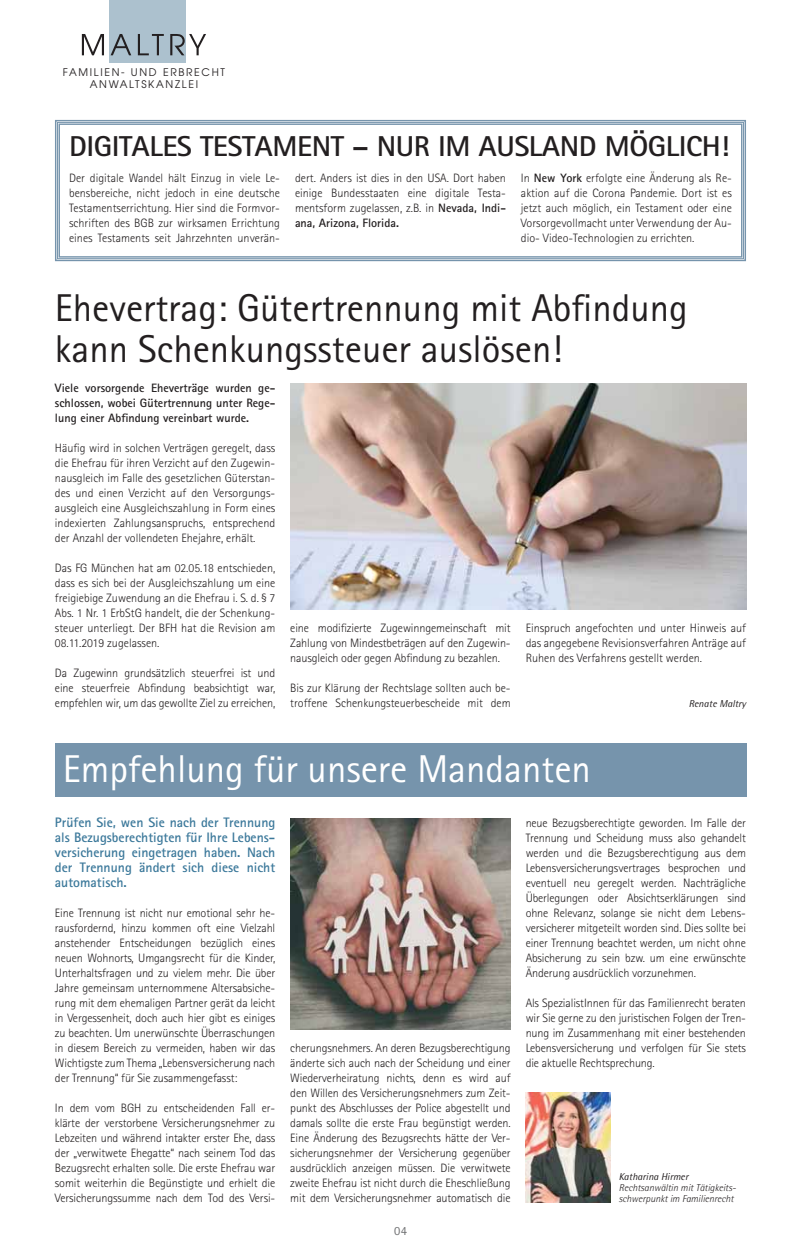
<style>
.page{position:relative;width:801px;height:1255px;background:#fff}
.page>*{position:absolute;margin:0;border:0;box-sizing:border-box;transform-origin:0 0}
.t1{font:38.75px/41.2px "Rotis Sans Serif";color:#231f20}
.t2{font:38.75px "Rotis Sans Serif";color:#fff}
.t3{font:700 28.75px "Rotis Sans Serif";letter-spacing:-.015em;color:#231f20;scale:1.05 1}
.t4{font:700 13.75px/15px "Rotis Sans Serif";color:#3b789a;text-align:justify}
.t5{font:12.5px "Rotis Sans Serif";color:#6d6e70}
.t6{font:300 12.12px/15px "Rotis Sans Serif";color:#231f20;text-align:justify}
.t7{font:700 12.12px/15px "Rotis Sans Serif";color:#231f20;text-align:justify}
.t8{font:10.5px/12.6px "Avant Garde";letter-spacing:.16em;color:#231f20;text-align:center}
.t9{font:italic 300 10px/11.2px "AT Rotis Semi Sans";color:#231f20}
.t10{font:italic 10px "AT Rotis Semi Sans";color:#231f20}
.s1{font-weight:700}
</style>
<div class="page">
<img style="left:290px;top:819px;width:221px;height:210px">
<img style="left:525px;top:1092px;width:85px;height:110px">
<div style="left:55px;top:743px;width:692px;height:54px;background:#7694ac"></div>
<img style="left:290px;top:384px;width:456px;height:225px">
<svg style="left:55px;top:119px;width:691px;height:143px"></svg>
<div style="left:57px;top:122px;width:687px;height:137px;border:1px solid #7694ac"></div>
<div style="left:59px;top:123px;width:683px;height:134px;border:1px solid #7694ac"></div>
<div style="left:110px;top:0;width:76px;height:62px;background:#acc1ce"></div>
<svg style="left:82px;top:34px;width:22px;height:21px"></svg>
<svg style="left:111px;top:34px;width:20px;height:21px"></svg>
<svg style="left:138px;top:34px;width:26px;height:21px"></svg>
<svg style="left:170px;top:34px;width:36px;height:21px"></svg>
<p class="t8" style="left:63px;top:67px;width:164px">FAMILIEN- UND ERBRECHT<br>ANWALTSKANZLEI</p>
<h2 class="t3" style="left:69px;top:136px;width:630px">DIGITALES TESTAMENT – NUR IM AUSLAND MÖGLICH!</h2>
<p class="t6" style="left:69px;top:171px;width:212px">Der digitale Wandel hält Einzug in viele Le&shy;bensbereiche, nicht jedoch in eine deutsche Testamentserrichtung. Hier sind die Formvor&shy;schriften des BGB zur wirksamen Errichtung eines Testaments seit Jahrzehnten unverän-</p>
<p class="t6" style="left:295px;top:171px;width:212px">dert. Anders ist dies in den USA. Dort haben einige Bundesstaaten eine digitale Testa&shy;mentsform zugelassen, z.B. in <span class="s1">Nevada, Indi&shy;ana, Arizona, Florida.</span></p>
<p class="t6" style="left:521px;top:171px;width:212px">In <span class="s1">New York</span> erfolgte eine Änderung als Re&shy;aktion auf die Corona Pandemie. Dort ist es jetzt auch möglich, ein Testament oder eine Vorsorgevollmacht unter Verwendung der Au&shy;dio- Video-Technologien zu errichten.</p>
<h1 class="t1" style="left:55px;top:291px;width:634px">Ehevertrag: Gütertrennung mit Abfindung kann Schenkungssteuer auslösen!</h1>
<p class="t7" style="left:55px;top:381px;width:222px">Viele vorsorgende Eheverträge wurden ge&shy;schlossen, wobei Gütertrennung unter Rege&shy;lung einer Abfindung vereinbart wurde.</p>
<p class="t6" style="left:55px;top:441px;width:222px">Häufig wird in solchen Verträgen geregelt, dass die Ehefrau für ihren Verzicht auf den Zugewin&shy;nausgleich im Falle des gesetzlichen Güterstan&shy;des und einen Verzicht auf den Versorgungs&shy;ausgleich eine Ausgleichszahlung in Form eines indexierten Zahlungsanspruchs, entsprechend der Anzahl der vollendeten Ehejahre, erhält.</p>
<p class="t6" style="left:55px;top:561px;width:222px">Das FG München hat am 02.05.18 entschieden, dass es sich bei der Ausgleichszahlung um eine freigiebige Zuwendung an die Ehefrau i. S. d. § 7<br>Abs. 1 Nr. 1 ErbStG handelt, die der Schenkung&shy;steuer unterliegt. Der BFH hat die Revision am 08.11.2019 zugelassen.</p>
<p class="t6" style="left:55px;top:666px;width:222px">Da Zugewinn grundsätzlich steuerfrei ist und eine steuerfreie Abfindung beabsichtigt war, empfehlen wir, um das gewollte Ziel zu erreichen,</p>
<p class="t6" style="left:290px;top:621px;width:222px">eine modifizierte Zugewinngemeinschaft mit Zahlung von Mindestbeträgen auf den Zugewin&shy;nausgleich oder gegen Abfindung zu bezahlen.</p>
<p class="t6" style="left:290px;top:681px;width:222px">Bis zur Klärung der Rechtslage sollten auch be&shy;troffene Schenkungsteuerbescheide mit dem</p>
<p class="t6" style="left:526px;top:621px;width:222px">Einspruch angefochten und unter Hinweis auf das angegebene Revisionsverfahren Anträge auf Ruhen des Verfahrens gestellt werden.</p>
<p class="t10" style="left:689px;top:700px;width:59px">Renate Maltry</p>
<h1 class="t2" style="left:63px;top:754px;width:530px">Empfehlung für unsere Mandanten</h1>
<p class="t4" style="left:55px;top:816px;width:222px">Prüfen Sie, wen Sie nach der Trennung als Bezugsberechtigten für Ihre Lebens&shy;versicherung eingetragen haben. Nach der Trennung ändert sich diese nicht automatisch.</p>
<p class="t6" style="left:55px;top:906px;width:222px">Eine Trennung ist nicht nur emotional sehr he&shy;rausfordernd, hinzu kommen oft eine Vielzahl anstehender Entscheidungen bezüglich eines neuen Wohnorts, Umgangsrecht für die Kinder, Unterhaltsfragen und zu vielem mehr. Die über Jahre gemeinsam unternommene Altersabsiche&shy;rung mit dem ehemaligen Partner gerät da leicht in Vergessenheit, doch auch hier gibt es einiges zu beachten. Um unerwünschte Überraschungen in diesem Bereich zu vermeiden, haben wir das Wichtigste zum Thema „Lebensversicherung nach der Trennung“ für Sie zusammengefasst:</p>
<p class="t6" style="left:55px;top:1101px;width:222px">In dem vom BGH zu entscheidenden Fall er&shy;klärte der verstorbene Versicherungsnehmer zu Lebzeiten und während intakter erster Ehe, dass der „verwitwete Ehegatte“ nach seinem Tod das Bezugsrecht erhalten solle. Die erste Ehefrau war somit weiterhin die Begünstigte und erhielt die Versicherungssumme nach dem Tod des Versi-</p>
<p class="t6" style="left:290px;top:1041px;width:222px">cherungsnehmers. An deren Bezugsberechtigung änderte sich auch nach der Scheidung und einer Wiederverheiratung nichts, denn es wird auf den Willen des Versicherungsnehmers zum Zeit&shy;punkt des Abschlusses der Police abgestellt und damals sollte die erste Frau begünstigt werden.<br>Eine Änderung des Bezugsrechts hätte der Ver&shy;sicherungsnehmer der Versicherung gegenüber ausdrücklich anzeigen müssen. Die verwitwete zweite Ehefrau ist nicht durch die Eheschließung mit dem Versicherungsnehmer automatisch die</p>
<p class="t5" style="left:394px;top:1226px;width:14px">04</p>
<p class="t6" style="left:526px;top:816px;width:222px">neue Bezugsberechtigte geworden. Im Falle der Trennung und Scheidung muss also gehandelt werden und die Bezugsberechtigung aus dem Lebensversicherungsvertrages besprochen und eventuell neu geregelt werden. Nachträgliche Überlegungen oder Absichtserklärungen sind ohne Relevanz, solange sie nicht dem Lebens&shy;versicherer mitgeteilt worden sind. Dies sollte bei einer Trennung beachtet werden, um nicht ohne Absicherung zu sein bzw. um eine erwünschte Änderung ausdrücklich vorzunehmen.</p>
<p class="t6" style="left:526px;top:996px;width:222px">Als SpezialistInnen für das Familienrecht beraten wir Sie gerne zu den juristischen Folgen der Tren&shy;nung im Zusammenhang mit einer bestehenden Lebensversicherung und verfolgen für Sie stets die aktuelle Rechtsprechung.</p>
<p class="t10" style="left:619px;top:1172px;width:71px">Katharina Hirmer</p>
<p class="t9" style="left:619px;top:1181px;width:119px">Rechtsanwältin mit Tätigkeits&shy;schwerpunkt im Familienrecht</p>
</div>
